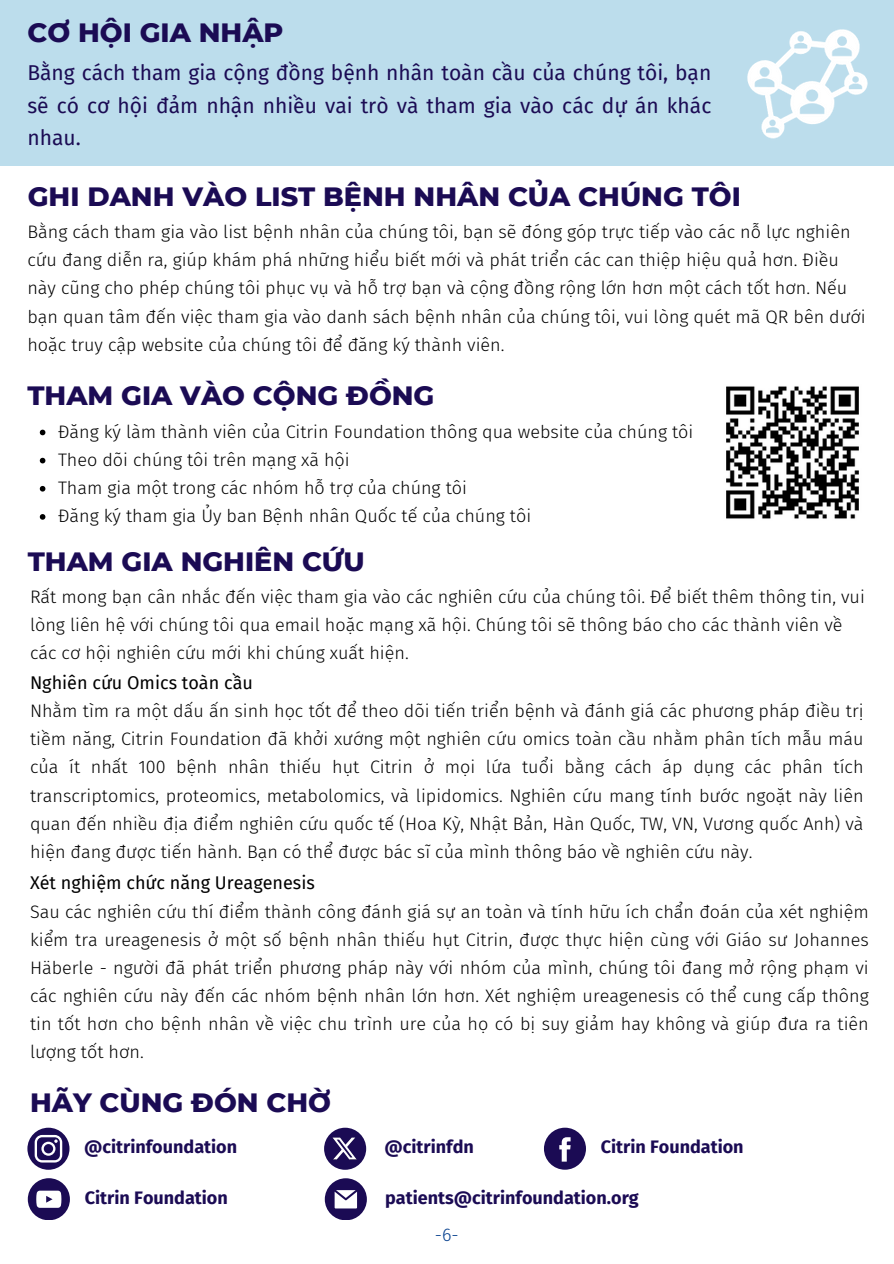
<style>
.page{position:relative;width:894px;height:1264px;background:#fff}
.page>*{position:absolute;margin:0;border:0;box-sizing:border-box;transform-origin:0 0}
.t1{font:800 27px "Montserrat";color:#1b0b54}
.t2{font:21px/32.7px "Fira Sans";color:#1b0b54;text-align:justify}
.t3{font:300 18px/28.2px "Fira Sans";color:#000}
.t4{font:700 18px "Fira Sans";color:#1b0b54}
.t5{font:18px "Fira Sans";color:#000}
.t6{font:300 18px "Fira Sans";color:#053f8d}
</style>
<div class="page">
<div style="left:0;top:0;width:893px;height:166px;background:#bcddec"></div>
<svg style="left:325px;top:1178px;width:41px;height:41px"></svg>
<img style="left:747px;top:29px;width:121px;height:110px">
<svg style="left:27px;top:1127px;width:42px;height:42px"></svg>
<svg style="left:544px;top:1127px;width:41px;height:42px"></svg>
<svg style="left:28px;top:1178px;width:41px;height:41px"></svg>
<div style="left:324px;top:1127px;width:42px;height:42px;background:#1b0b54;border-radius:50%"></div>
<img style="left:332px;top:1137px;width:25px;height:23px">
<img style="left:726px;top:386px;width:133px;height:133px">
<svg style="left:40px;top:429px;width:5px;height:6px"></svg>
<svg style="left:40px;top:458px;width:5px;height:5px"></svg>
<svg style="left:40px;top:486px;width:5px;height:5px"></svg>
<svg style="left:40px;top:514px;width:5px;height:5px"></svg>
<p class="t1" style="left:27px;top:16px;width:257px">CƠ HỘI GIA NHẬP</p>
<p class="t2" style="left:27px;top:56px;width:685px">Bằng cách tham gia cộng đồng bệnh nhân toàn cầu của chúng tôi, bạn sẽ có cơ hội đảm nhận nhiều vai trò và tham gia vào các dự án khác nhau.</p>
<h3 class="t1" style="left:28px;top:180px;width:714px">GHI DANH VÀO LIST BỆNH NHÂN CỦA CHÚNG TÔI</h3>
<p class="t3" style="left:27px;top:218px;width:839px">Bằng cách tham gia vào list bệnh nhân của chúng tôi, bạn sẽ đóng góp trực tiếp vào các nỗ lực nghiên cứu đang diễn ra, giúp khám phá những hiểu biết mới và phát triển các can thiệp hiệu quả hơn. Điều này cũng cho phép chúng tôi phục vụ và hỗ trợ bạn và cộng đồng rộng lớn hơn một cách tốt hơn. Nếu bạn quan tâm đến việc tham gia vào danh sách bệnh nhân của chúng tôi, vui lòng quét mã QR bên dưới hoặc truy cập website của chúng tôi để đăng ký thành viên.</p>
<p class="t1" style="left:27px;top:379px;width:408px">THAM GIA VÀO CỘNG ĐỒNG</p>
<h1 class="t3" style="left:58px;top:417px;width:636px">Đăng ký làm thành viên của Citrin Foundation thông qua website của chúng tôi</h1>
<p class="t3" style="left:58px;top:445px;width:293px">Theo dõi chúng tôi trên mạng xã hội</p>
<p class="t3" style="left:58px;top:473px;width:410px">Tham gia một trong các nhóm hỗ trợ của chúng tôi</p>
<p class="t3" style="left:58px;top:502px;width:474px">Đăng ký tham gia Ủy ban Bệnh nhân Quốc tế của chúng tôi</p>
<h1 class="t1" style="left:28px;top:544px;width:338px">THAM GIA NGHIÊN CỨU</h1>
<p class="t3" style="left:30px;top:582px;width:836px">Rất mong bạn cân nhắc đến việc tham gia vào các nghiên cứu của chúng tôi. Để biết thêm thông tin, vui lòng liên hệ với chúng tôi qua email hoặc mạng xã hội. Chúng tôi sẽ thông báo cho các thành viên về các cơ hội nghiên cứu mới khi chúng xuất hiện.</p>
<p class="t5" style="left:30px;top:672px;width:224px">Nghiên cứu Omics toàn cầu</p>
<h3 class="t3" style="left:30px;top:697px;width:834px;text-align:justify">Nhằm tìm ra một dấu ấn sinh học tốt để theo dõi tiến triển bệnh và đánh giá các phương pháp điều trị tiềm năng, Citrin Foundation đã khởi xướng một nghiên cứu omics toàn cầu nhằm phân tích mẫu máu của ít nhất 100 bệnh nhân thiếu hụt Citrin ở mọi lứa tuổi bằng cách áp dụng các phân tích transcriptomics, proteomics, metabolomics, và lipidomics. Nghiên cứu mang tính bước ngoặt này liên quan đến nhiều địa điểm nghiên cứu quốc tế (Hoa Kỳ, Nhật Bản, Hàn Quốc, TW, VN, Vương quốc Anh) và hiện đang được tiến hành. Bạn có thể được bác sĩ của mình thông báo về nghiên cứu này.</h3>
<p class="t5" style="left:30px;top:872px;width:286px">Xét nghiệm chức năng Ureagenesis</p>
<h3 class="t3" style="left:30px;top:897px;width:840px;text-align:justify">Sau các nghiên cứu thí điểm thành công đánh giá sự an toàn và tính hữu ích chẩn đoán của xét nghiệm kiểm tra ureagenesis ở một số bệnh nhân thiếu hụt Citrin, được thực hiện cùng với Giáo sư Johannes Häberle - người đã phát triển phương pháp này với nhóm của mình, chúng tôi đang mở rộng phạm vi các nghiên cứu này đến các nhóm bệnh nhân lớn hơn. Xét nghiệm ureagenesis có thể cung cấp thông tin tốt hơn cho bệnh nhân về việc chu trình ure của họ có bị suy giảm hay không và giúp đưa ra tiên lượng tốt hơn.</h3>
<p class="t1" style="left:30px;top:1085px;width:302px">HÃY CÙNG ĐÓN CHỜ</p>
<p class="t4" style="left:84px;top:1136px;width:154px">@citrinfoundation</p>
<p class="t4" style="left:600px;top:1136px;width:144px">Citrin Foundation</p>
<h1 class="t4" style="left:85px;top:1186px;width:144px">Citrin Foundation</h1>
<h1 class="t4" style="left:384px;top:1136px;width:91px">@citrinfdn</h1>
<p class="t4" style="left:385px;top:1186px;width:255px">patients@citrinfoundation.org</p>
<p class="t6" style="left:435px;top:1224px;width:25px">-6-</p>
</div>
